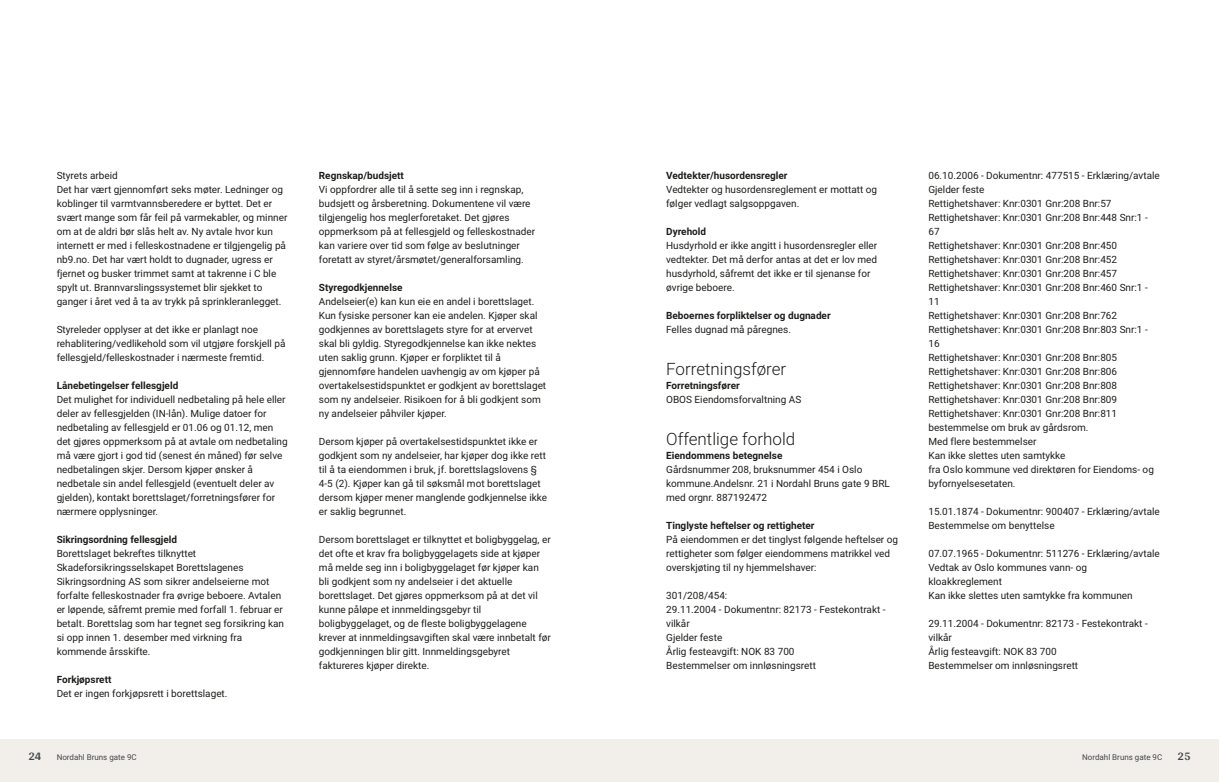
<style>
.page{position:relative;width:1219px;height:782px;background:#fff}
.page>*{position:absolute;margin:0;border:0;box-sizing:border-box;transform-origin:0 0}
.t1{font:300 17px "Roboto Vitec";color:#1d1d1b}
.t2{font:700 12px "Arya";color:#414749}
.t3{font:10px/14px "Roboto Vitec";color:#1d1d1b}
.t4{font:700 10px "Roboto Vitec";color:#1d1d1b}
.t5{font:8px "Roboto Vitec";color:#414749}
</style>
<div class="page">
<div style="left:0;top:739px;width:612px;height:42px;background:#f2eeea"></div>
<div style="left:607px;top:739px;width:612px;height:42px;background:#f2eeea"></div>
<p class="t3" style="left:57px;top:167px;width:232px">Styrets arbeid<br>Det har vært gjennomført seks møter. Ledninger og koblinger til varmtvannsberedere er byttet. Det er svært mange som får feil på varmekabler, og minner om at de aldri bør slås helt av. Ny avtale hvor kun internett er med i felleskostnadene er tilgjengelig på nb9.no. Det har vært holdt to dugnader, ugress er fjernet og busker trimmet samt at takrenne i C ble spylt ut. Brannvarslingssystemet blir sjekket to ganger i året ved å ta av trykk på sprinkleranlegget.</p>
<p class="t3" style="left:57px;top:321px;width:230px">Styreleder opplyser at det ikke er planlagt noe rehablitering/ vedlikehold som vil utgjøre forskjell på fellesgjeld/ felleskostnader i nærmeste fremtid.</p>
<p class="t4" style="left:57px;top:378px;width:123px">Lånebetingelser fellesgjeld</p>
<p class="t3" style="left:57px;top:391px;width:232px">Det mulighet for individuell nedbetaling på hele eller deler av fellesgjelden (IN‑lån). Mulige datoer for nedbetaling av fellesgjeld er 01.06 og 01.12, men det gjøres oppmerksom på at avtale om nedbetaling må være gjort i god tid (senest én måned) før selve nedbetalingen skjer. Dersom kjøper ønsker å nedbetale sin andel fellesgjeld (eventuelt deler av gjelden), kontakt borettslaget/ forretningsfører for nærmere opplysninger.</p>
<p class="t4" style="left:57px;top:532px;width:122px">Sikringsordning fellesgjeld</p>
<p class="t3" style="left:57px;top:545px;width:229px">Borettslaget bekreftes tilknyttet Skadeforsikringsselskapet Borettslagenes Sikringsordning AS som sikrer andelseierne mot forfalte felleskostnader fra øvrige beboere. Avtalen er løpende, såfremt premie med forfall 1. februar er betalt. Borettslag som har tegnet seg forsikring kan si opp innen 1. desember med virkning fra kommende årsskifte.</p>
<p class="t4" style="left:57px;top:672px;width:56px">Forkjøpsrett</p>
<p class="t3" style="left:57px;top:685px;width:172px">Det er ingen forkjøpsrett i borettslaget.</p>
<p class="t2" style="left:28px;top:749px;width:15px">24</p>
<p class="t5" style="left:57px;top:751px;width:82px">Nordahl Bruns gate 9C</p>
<p class="t4" style="left:319px;top:168px;width:87px">Regnskap/ budsjett</p>
<p class="t3" style="left:319px;top:181px;width:218px">Vi oppfordrer alle til å sette seg inn i regnskap, budsjett og årsberetning. Dokumentene vil være tilgjengelig hos meglerforetaket. Det gjøres oppmerksom på at fellesgjeld og felleskostnader kan variere over tid som følge av beslutninger foretatt av styret/ årsmøtet/ generalforsamling.</p>
<p class="t4" style="left:319px;top:280px;width:85px">Styregodkjennelse</p>
<p class="t3" style="left:319px;top:293px;width:229px">Andelseier(e) kan kun eie en andel i borettslaget.<br>Kun fysiske personer kan eie andelen. Kjøper skal godkjennes av borettslagets styre for at ervervet skal bli gyldig. Styregodkjennelse kan ikke nektes uten saklig grunn. Kjøper er forpliktet til å gjennomføre handelen uavhengig av om kjøper på overtakelsestidspunktet er godkjent av borettslaget som ny andelseier. Risikoen for å bli godkjent som ny andelseier påhviler kjøper.</p>
<p class="t3" style="left:319px;top:433px;width:230px">Dersom kjøper på overtakelsestidspunktet ikke er godkjent som ny andelseier, har kjøper dog ikke rett til å ta eiendommen i bruk, jf. borettslagslovens § 4‑5 (2). Kjøper kan gå til søksmål mot borettslaget dersom kjøper mener manglende godkjennelse ikke er saklig begrunnet.</p>
<p class="t3" style="left:319px;top:531px;width:233px">Dersom borettslaget er tilknyttet et boligbyggelag, er det ofte et krav fra boligbyggelagets side at kjøper må melde seg inn i boligbyggelaget før kjøper kan bli godkjent som ny andelseier i det aktuelle borettslaget. Det gjøres oppmerksom på at det vil kunne påløpe et innmeldingsgebyr til boligbyggelaget, og de fleste boligbyggelagene krever at innmeldingsavgiften skal være innbetalt før godkjenningen blir gitt. Innmeldingsgebyret faktureres kjøper direkte.</p>
<p class="t4" style="left:666px;top:168px;width:123px">Vedtekter/ husordensregler</p>
<p class="t3" style="left:666px;top:181px;width:212px">Vedtekter og husordensreglement er mottatt og følger vedlagt salgsoppgaven.</p>
<p class="t4" style="left:666px;top:224px;width:42px">Dyrehold</p>
<p class="t3" style="left:666px;top:237px;width:213px">Husdyrhold er ikke angitt i husordensregler eller vedtekter. Det må derfor antas at det er lov med husdyrhold, såfremt det ikke er til sjenanse for øvrige beboere.</p>
<p class="t4" style="left:666px;top:308px;width:166px">Beboernes forpliktelser og dugnader</p>
<p class="t3" style="left:666px;top:321px;width:126px">Felles dugnad må påregnes.</p>
<h1 class="t1" style="left:666px;top:356px;width:122px">Forretningsfører</h1>
<p class="t4" style="left:666px;top:378px;width:75px">Forretningsfører</p>
<p class="t3" style="left:666px;top:391px;width:137px">OBOS Eiendomsforvaltning AS</p>
<h1 class="t1" style="left:666px;top:426px;width:131px">Offentlige forhold</h1>
<p class="t4" style="left:666px;top:448px;width:118px">Eiendommens betegnelse</p>
<p class="t3" style="left:666px;top:461px;width:225px">Gårdsnummer 208, bruksnummer 454 i Oslo kommune.Andelsnr. 21 i Nordahl Bruns gate 9 BRL med orgnr. 887192472</p>
<p class="t4" style="left:666px;top:518px;width:150px">Tinglyste heftelser og rettigheter</p>
<p class="t3" style="left:666px;top:531px;width:233px">På eiendommen er det tinglyst følgende heftelser og rettigheter som følger eiendommens matrikkel ved overskjøting til ny hjemmelshaver:</p>
<p class="t3" style="left:666px;top:587px;width:221px">301/ 208/ 454:<br>29.11.2004 ‑ Dokumentnr: 82173 ‑ Festekontrakt ‑ vilkår<br>Gjelder feste<br>Årlig festeavgift: NOK 83 700<br>Bestemmelser om innløsningsrett</p>
<p class="t3" style="left:928px;top:167px;width:233px">06.10.2006 ‑ Dokumentnr: 477515 ‑ Erklæring/ avtale Gjelder feste<br>Rettighetshaver: Knr:0301 Gnr:208 Bnr:57<br>Rettighetshaver: Knr:0301 Gnr:208 Bnr:448 Snr:1 ‑ 67<br>Rettighetshaver: Knr:0301 Gnr:208 Bnr:450<br>Rettighetshaver: Knr:0301 Gnr:208 Bnr:452<br>Rettighetshaver: Knr:0301 Gnr:208 Bnr:457<br>Rettighetshaver: Knr:0301 Gnr:208 Bnr:460 Snr:1 ‑ 11<br>Rettighetshaver: Knr:0301 Gnr:208 Bnr:762<br>Rettighetshaver: Knr:0301 Gnr:208 Bnr:803 Snr:1 ‑ 16<br>Rettighetshaver: Knr:0301 Gnr:208 Bnr:805<br>Rettighetshaver: Knr:0301 Gnr:208 Bnr:806<br>Rettighetshaver: Knr:0301 Gnr:208 Bnr:808<br>Rettighetshaver: Knr:0301 Gnr:208 Bnr:809<br>Rettighetshaver: Knr:0301 Gnr:208 Bnr:811 bestemmelse om bruk av gårdsrom.<br>Med flere bestemmelser<br>Kan ikke slettes uten samtykke<br>fra Oslo kommune ved direktøren for Eiendoms‑ og byfornyelsesetaten.</p>
<p class="t3" style="left:928px;top:503px;width:233px">15.01.1874 ‑ Dokumentnr: 900407 ‑ Erklæring/ avtale<br>Bestemmelse om benyttelse</p>
<p class="t3" style="left:928px;top:545px;width:233px">07.07.1965 ‑ Dokumentnr: 511276 ‑ Erklæring/ avtale Vedtak av Oslo kommunes vann‑ og kloakkreglement<br>Kan ikke slettes uten samtykke fra kommunen</p>
<p class="t3" style="left:928px;top:615px;width:221px">29.11.2004 ‑ Dokumentnr: 82173 ‑ Festekontrakt ‑ vilkår<br>Årlig festeavgift: NOK 83 700<br>Bestemmelser om innløsningsrett</p>
<p class="t5" style="left:1082px;top:751px;width:82px">Nordahl Bruns gate 9C</p>
<p class="t2" style="left:1177px;top:749px;width:15px">25</p>
</div>
